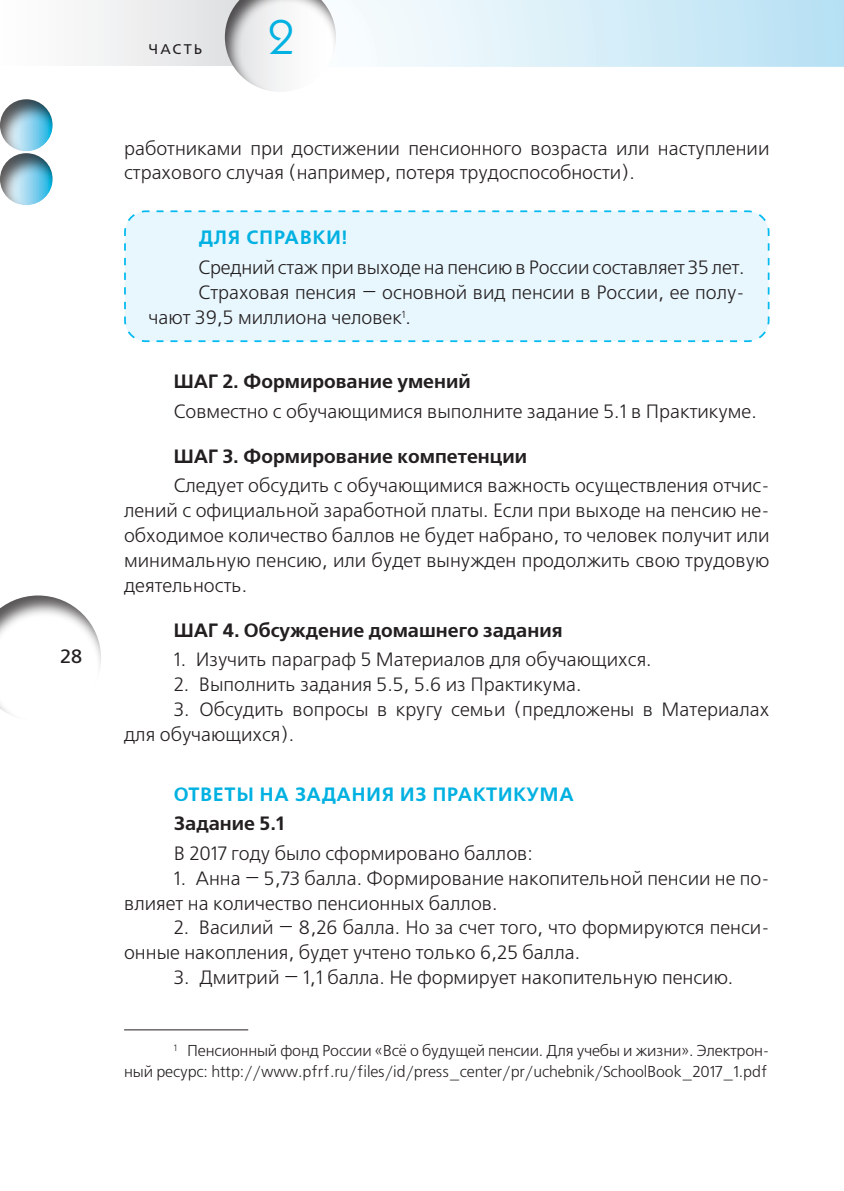
<style>
.page{position:relative;width:844px;height:1191px;background:#fff}
.page>*{position:absolute;margin:0;border:0;box-sizing:border-box;transform-origin:0 0}
.t1{font:49px "Kabel Book ITC";color:#00b1e1}
.t2{font:19.25px/24.8px "Free Set C";color:#231f20}
.t3{font:700 19.25px "Free Set C";color:#231f20}
.t4{font:600 19.25px "Free Set";letter-spacing:.05em;color:#00b1e1}
.t5{font:19.25px "Free Set C San Pin";color:#231f20}
.t6{font:15.75px/21px "Free Set C";letter-spacing:-.01em;color:#231f20;text-align:right}
.t7{font:14px "Free Set C San Pin";letter-spacing:.15em;color:#231f20}
</style>
<div class="page">
<div style="left:0;top:595px;width:104px;height:127px;background:#231f20;opacity:.75"></div>
<svg style="left:88px;top:0;width:135px;height:65px"></svg>
<svg style="left:351px;top:0;width:492px;height:67px"></svg>
<div style="left:223px;top:0;width:116px;height:95px;background:#231f20;opacity:.75"></div>
<div style="left:0;top:99px;width:55px;height:54px;background:#231f20;opacity:.75"></div>
<div style="left:0;top:153px;width:55px;height:54px;background:#231f20;opacity:.75"></div>
<div style="left:124px;top:210px;width:646px;height:133px;background:#e8f6fd"></div>
<hr style="left:124px;top:1029px;width:124px;height:1px;background:#231f20">
<p class="t5" style="left:60px;top:646px;width:24px">28</p>
<p class="t7" style="left:149px;top:42px;width:55px">ЧАСТЬ</p>
<h1 class="t1" style="left:268px;top:7px;width:28px">2</h1>
<p class="t2" style="left:124px;top:136px;width:646px">работниками при достижении пенсионного возраста или наступлении страхового случая (например, потеря трудоспособности).</p>
<p class="t4" style="left:199px;top:226px;width:150px">ДЛЯ СПРАВКИ!</p>
<p class="t2" style="left:198px;top:256px;width:547px">Средний стаж при выходе на пенсию в России составляет 35 лет.</p>
<p class="t2" style="left:198px;top:280px;width:547px">Страховая пенсия — основной вид пенсии в России, ее полу-</p>
<p class="t2" style="left:149px;top:305px;width:263px">чают 39,5 миллиона человек<sup>1</sup>.</p>
<p class="t3" style="left:174px;top:370px;width:298px">ШАГ 2. Формирование умений</p>
<p class="t2" style="left:174px;top:400px;width:584px">Совместно с обучающимися выполните задание 5.1 в Практикуме.</p>
<p class="t3" style="left:174px;top:445px;width:355px">ШАГ 3. Формирование компетенции</p>
<p class="t2" style="left:124px;top:474px;width:646px;text-align:justify;text-indent:50px">Следует обсудить с обучающимися важность осуществления отчис&shy;лений с официальной заработной платы. Если при выходе на пенсию не&shy;обходимое количество баллов не будет набрано, то человек получит или минимальную пенсию, или будет вынужден продолжить свою трудовую деятельность.</p>
<p class="t3" style="left:174px;top:619px;width:390px">ШАГ 4. Обсуждение домашнего задания</p>
<p class="t2" style="left:174px;top:648px;width:479px">1. Изучить параграф 5 Материалов для обучающихся.</p>
<p class="t2" style="left:174px;top:673px;width:409px">2. Выполнить задания 5.5, 5.6 из Практикума.</p>
<p class="t2" style="left:124px;top:698px;width:646px;text-indent:50px">3. Обсудить вопросы в кругу семьи (предложены в Материалах для обучающихся).</p>
<p class="t4" style="left:174px;top:782px;width:401px">ОТВЕТЫ НА ЗАДАНИЯ ИЗ ПРАКТИКУМА</p>
<p class="t3" style="left:174px;top:812px;width:112px">Задание 5.1</p>
<p class="t2" style="left:174px;top:841px;width:360px">В 2017 году было сформировано баллов:</p>
<p class="t2" style="left:124px;top:866px;width:646px;text-indent:50px">1. Анна — 5,73 балла. Формирование накопительной пенсии не по&shy;влияет на количество пенсионных баллов.</p>
<p class="t2" style="left:124px;top:916px;width:646px;text-indent:50px">2. Василий — 8,26 балла. Но за счет того, что формируются пенси&shy;онные накопления, будет учтено только 6,25 балла.</p>
<p class="t2" style="left:174px;top:966px;width:561px">3. Дмитрий — 1,1 балла. Не формирует накопительную пенсию.</p>
<p class="t6" style="left:124px;top:1040px;width:646px"><sup>1</sup> Пенсионный фонд России «Всё о будущей пенсии. Для учебы и жизни». Электрон-<br>ный ресурс: http://www.pfrf.ru/files/id/press_center/pr/uchebnik/SchoolBook_2017_1.pdf</p>
</div>
